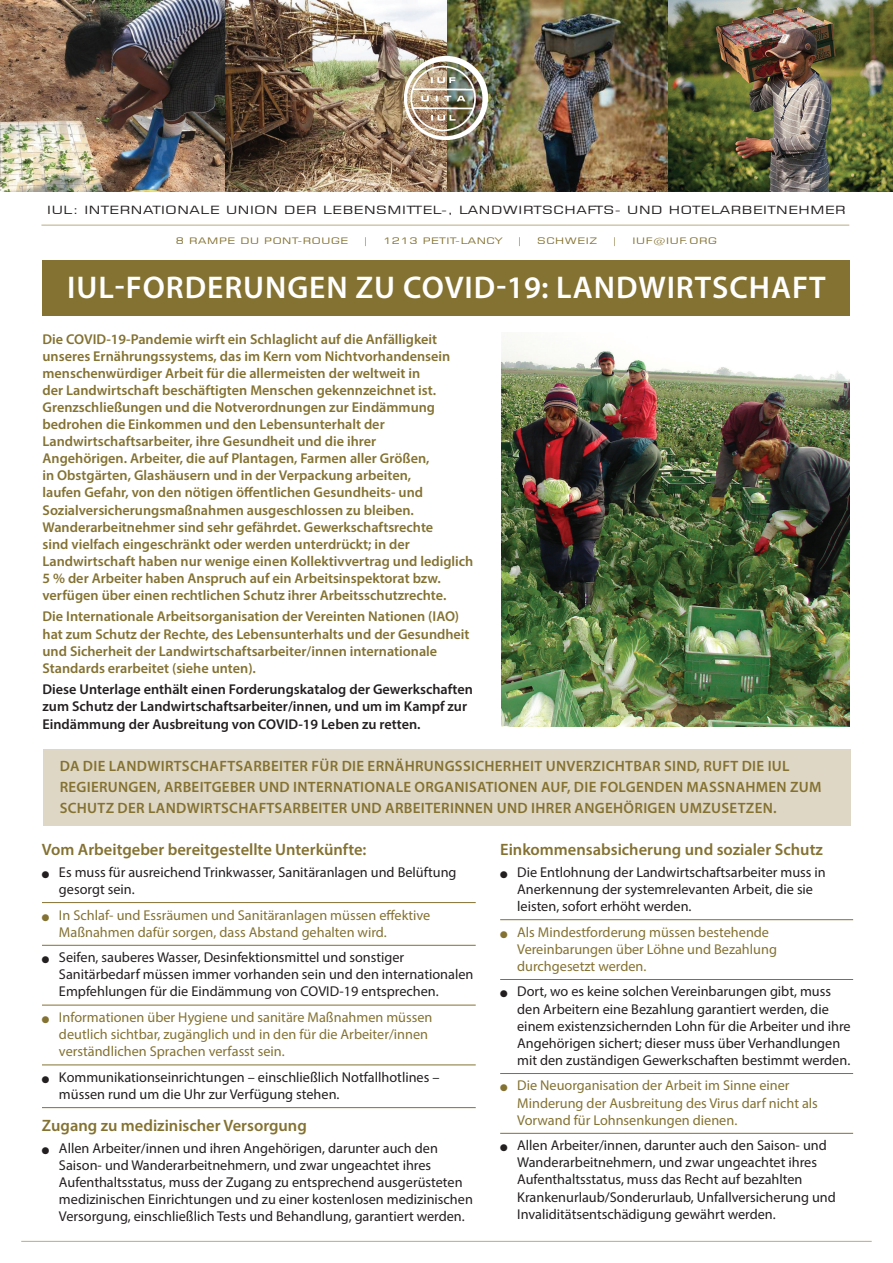
<style>
.page{position:relative;width:893px;height:1263px;background:#fff}
.page>*{position:absolute;margin:0;border:0;box-sizing:border-box;transform-origin:0 0}
.t1{font:600 31.5px "Myriad Pro";letter-spacing:.03em;color:#fff}
.t2{font:600 16.5px "Myriad Pro";color:#847232}
.t3{font:600 15px/21px "Myriad Pro";letter-spacing:.02em;color:#847232}
.t4{font:14.25px/17.1px "Myriad Pro";color:#231f20}
.t5{font:600 14.25px/17.1px "Myriad Pro";color:#847232}
.t6{font:14.25px/17.1px "Myriad Pro";color:#847232}
.t7{font:600 14.25px/17.5px "Myriad Pro";color:#231f20}
.t8{font:11.25px "Square 721 BT";letter-spacing:.04em;color:#231f20;scale:1.33 1}
.t9{font:8.85px "Square 721 BT";letter-spacing:.05em;color:#847232;scale:1.35 1}
</style>
<div class="page">
<img style="left:0;top:0;width:893px;height:191px">
<div style="left:42px;top:260px;width:808px;height:56px;background:#847232"></div>
<img style="left:404px;top:56px;width:83px;height:83px">
<hr style="left:41px;top:225px;width:808px;height:1px;background:#b9ab84">
<hr style="left:21px;top:1241px;width:851px;height:1px;background:#b9ab84">
<img style="left:502px;top:333px;width:348px;height:393px">
<div style="left:43px;top:749px;width:807px;height:76px;background:#dfd7c5"></div>
<hr style="left:42px;top:902px;width:434px;height:1px;background:#847232">
<hr style="left:42px;top:945px;width:434px;height:1px;background:#847232">
<hr style="left:42px;top:1005px;width:434px;height:1px;background:#847232">
<hr style="left:42px;top:1065px;width:434px;height:1px;background:#847232">
<hr style="left:42px;top:1107px;width:434px;height:1px;background:#847232">
<hr style="left:500px;top:919px;width:353px;height:1px;background:#847232">
<hr style="left:500px;top:979px;width:353px;height:1px;background:#847232">
<hr style="left:500px;top:1073px;width:353px;height:1px;background:#847232">
<hr style="left:500px;top:1133px;width:353px;height:1px;background:#847232">
<p class="t8" style="left:47px;top:202px;width:602px">IUL: INTERNATIONALE UNION DER LEBENSMITTEL-, LANDWIRTSCHAFTS- UND HOTELARBEITNEHMER</p>
<p class="t9" style="left:176px;top:235px;width:25px">8 RAM</p>
<p class="t9" style="left:219px;top:235px;width:23px">PE DU</p>
<p class="t9" style="left:264px;top:235px;width:8px">PONT</p>
<p class="t9" style="left:297px;top:235px;width:38px">-ROUGE</p>
<p class="t9" style="left:363px;top:235px;width:6px">|</p>
<p class="t9" style="left:383px;top:235px;width:36px">1213 PETIT</p>
<p class="t9" style="left:455px;top:235px;width:17px">-LANC</p>
<p class="t9" style="left:495px;top:235px;width:7px">Y</p>
<p class="t9" style="left:517px;top:235px;width:6px">|</p>
<p class="t9" style="left:537px;top:235px;width:14px">SCHWEI</p>
<p class="t9" style="left:590px;top:235px;width:7px">Z</p>
<p class="t9" style="left:612px;top:235px;width:6px">|</p>
<p class="t9" style="left:632px;top:235px;width:6px">IUF</p>
<p class="t9" style="left:653px;top:235px;width:15px">@IUF</p>
<p class="t9" style="left:685px;top:235px;width:25px">.ORG</p>
<h1 class="t1" style="left:67px;top:267px;width:760px">IUL-FORDERUNGEN ZU COVID-19: LANDWIRTSCHAFT</h1>
<p class="t5" style="left:43px;top:330px;width:432px">Die COVID-19-Pandemie wirft ein Schlaglicht auf die Anfälligkeit unseres Ernährungssystems, das im Kern vom Nichtvorhandensein menschenwürdiger Arbeit für die allermeisten der weltweit in<br>der Landwirtschaft beschäftigten Menschen gekennzeichnet ist.<br>Grenzschließungen und die Notverordnungen zur Eindämmung bedrohen die Einkommen und den Lebensunterhalt der Landwirtschaftsarbeiter, ihre Gesundheit und die ihrer<br>Angehörigen. Arbeiter, die auf Plantagen, Farmen aller Größen,<br>in Obstgärten, Glashäusern und in der Verpackung arbeiten,<br>laufen Gefahr, von den nötigen öffentlichen Gesundheits- und Sozialversicherungsmaßnahmen ausgeschlossen zu bleiben.<br>Wanderarbeitnehmer sind sehr gefährdet. Gewerkschaftsrechte<br>sind vielfach eingeschränkt oder werden unterdrückt; in der Landwirtschaft haben nur wenige einen Kollektivvertrag und lediglich 5 % der Arbeiter haben Anspruch auf ein Arbeitsinspektorat bzw. verfügen über einen rechtlichen Schutz ihrer Arbeitsschutzrechte.</p>
<p class="t5" style="left:43px;top:608px;width:429px">Die Internationale Arbeitsorganisation der Vereinten Nationen (IAO) hat zum Schutz der Rechte, des Lebensunterhalts und der Gesundheit und Sicherheit der Landwirtschaftsarbeiter/innen internationale Standards erarbeitet (siehe unten).</p>
<p class="t7" style="left:43px;top:680px;width:432px">Diese Unterlage enthält einen Forderungskatalog der Gewerkschaften zum Schutz der Landwirtschaftsarbeiter/innen, und um im Kampf zur<br>Eindämmung der Ausbreitung von COVID-19 Leben zu retten.</p>
<p class="t3" style="left:60px;top:755px;width:763px">DA DIE LANDWIRTSCHAFTSARBEITER FÜR DIE ERNÄHRUNGSSICHERHEIT UNVERZICHTBAR SIND, RUFT DIE IUL<br>REGIERUNGEN, ARBEITGEBER UND INTERNATIONALE ORGANISATIONEN AUF, DIE FOLGENDEN MASSNAHMEN ZUM<br>SCHUTZ DER LANDWIRTSCHAFTSARBEITER UND ARBEITERINNEN UND IHRER ANGEHÖRIGEN UMZUSETZEN.</p>
<p class="t2" style="left:42px;top:839px;width:326px">Vom Arbeitgeber bereitgestellte Unterkünfte:</p>
<p class="t4" style="left:59px;top:863px;width:399px;text-indent:-17px">● Es muss für ausreichend Trinkwasser, Sanitäranlagen und Belüftung gesorgt sein.</p>
<p class="t6" style="left:59px;top:906px;width:373px;text-indent:-17px">● In Schlaf- und Essräumen und Sanitäranlagen müssen effektive<br>Maßnahmen dafür sorgen, dass Abstand gehalten wird.</p>
<p class="t4" style="left:59px;top:949px;width:416px;text-indent:-17px">● Seifen, sauberes Wasser, Desinfektionsmittel und sonstiger<br>Sanitärbedarf müssen immer vorhanden sein und den internationalen<br>Empfehlungen für die Eindämmung von COVID-19 entsprechen.</p>
<p class="t6" style="left:59px;top:1008px;width:375px;text-indent:-17px">● Informationen über Hygiene und sanitäre Maßnahmen müssen deutlich sichtbar, zugänglich und in den für die Arbeiter/innen verständlichen Sprachen verfasst sein.</p>
<p class="t4" style="left:59px;top:1068px;width:382px;text-indent:-17px">● Kommunikationseinrichtungen – einschließlich Notfallhotlines – müssen rund um die Uhr zur Verfügung stehen.</p>
<p class="t2" style="left:42px;top:1115px;width:266px">Zugang zu medizinischer Versorgung</p>
<p class="t4" style="left:59px;top:1139px;width:415px;text-indent:-17px">● Allen Arbeiter/innen und ihren Angehörigen, darunter auch den Saison- und Wanderarbeitnehmern, und zwar ungeachtet ihres Aufenthaltsstatus, muss der Zugang zu entsprechend ausgerüsteten medizinischen Einrichtungen und zu einer kostenlosen medizinischen Versorgung, einschließlich Tests und Behandlung, garantiert werden.</p>
<p class="t2" style="left:500px;top:839px;width:324px">Einkommensabsicherung und sozialer Schutz</p>
<p class="t4" style="left:517px;top:863px;width:310px;text-indent:-17px">● Die Entlohnung der Landwirtschaftsarbeiter muss in<br>Anerkennung der systemrelevanten Arbeit, die sie leisten, sofort erhöht werden.</p>
<p class="t6" style="left:517px;top:923px;width:261px;text-indent:-17px">● Als Mindestforderung müssen bestehende<br>Vereinbarungen über Löhne und Bezahlung durchgesetzt werden.</p>
<p class="t4" style="left:517px;top:983px;width:335px;text-indent:-17px">● Dort, wo es keine solchen Vereinbarungen gibt, muss den Arbeitern eine Bezahlung garantiert werden, die einem existenzsichernden Lohn für die Arbeiter und ihre Angehörigen sichert; dieser muss über Verhandlungen mit den zuständigen Gewerkschaften bestimmt werden.</p>
<p class="t6" style="left:517px;top:1077px;width:302px;text-indent:-17px">● Die Neuorganisation der Arbeit im Sinne einer<br>Minderung der Ausbreitung des Virus darf nicht als<br>Vorwand für Lohnsenkungen dienen.</p>
<p class="t4" style="left:517px;top:1137px;width:320px;text-indent:-17px">● Allen Arbeiter/innen, darunter auch den Saison- und Wanderarbeitnehmern, und zwar ungeachtet ihres Aufenthaltsstatus, muss das Recht auf bezahlten Krankenurlaub/Sonderurlaub, Unfallversicherung und Invaliditätsentschädigung gewährt werden.</p>
</div>
